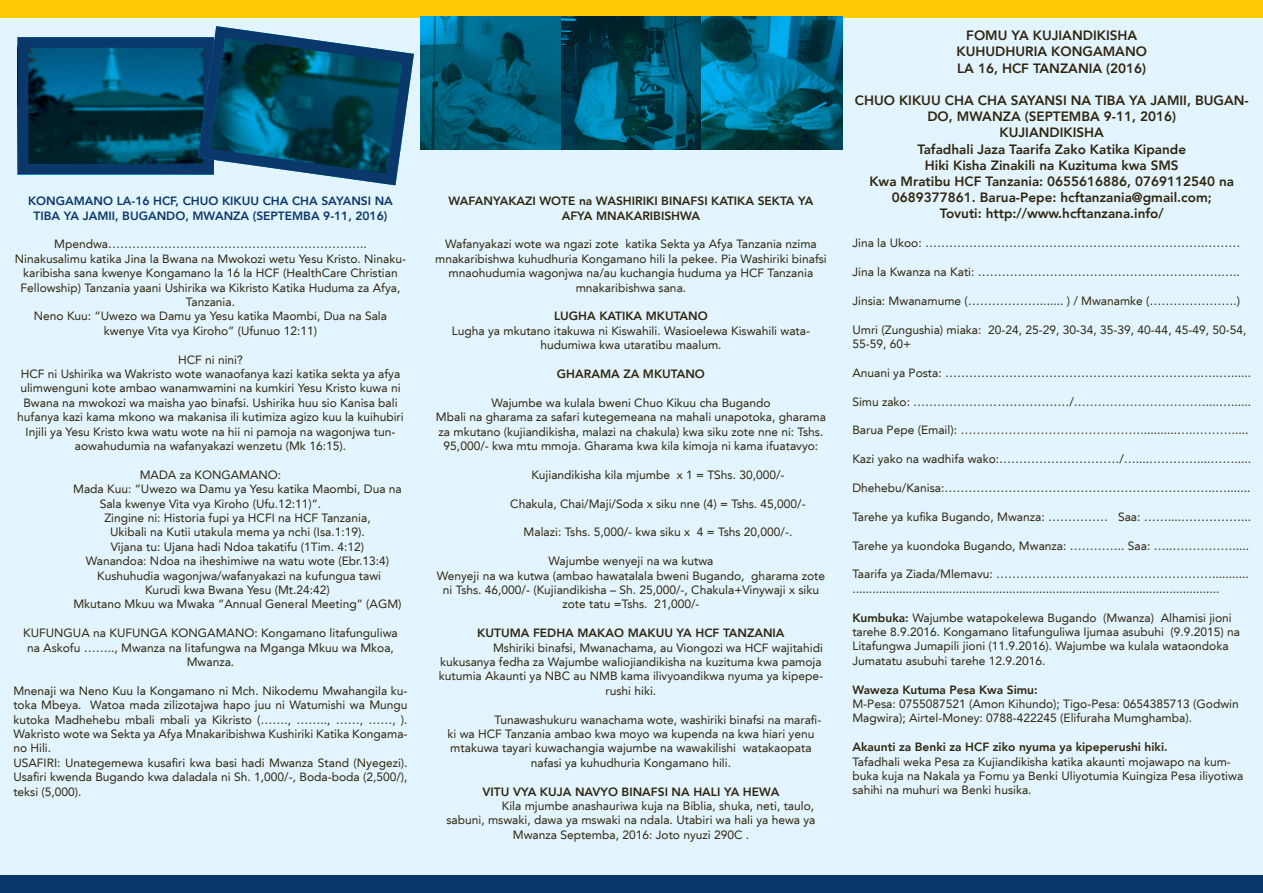
<style>
.page{position:relative;width:1263px;height:893px;background:#fff}
.page>*{position:absolute;margin:0;border:0;box-sizing:border-box;transform-origin:0 0}
.t1{font:800 13.5px/16.2px "Avenir LT";color:#30260f;text-align:center}
.t2{font:12px/14.4px "Avenir LT";color:#30260f;text-align:center}
.t3{font:800 12px/14.4px "Avenir LT";color:#30260f;text-align:center}
.t4{font:800 12px/14.4px "Avenir LT";color:#0a386b;text-align:center}
.s1{font-weight:800}
</style>
<div class="page">
<div style="left:1px;top:0;width:1262px;height:893px;background:#e2f4fd"></div>
<div style="left:1px;top:876px;width:1262px;height:17px;background:#0a386b"></div>
<div style="left:0;top:0;width:1263px;height:17px;background:#ffcb04"></div>
<img style="left:29px;top:48px;width:163px;height:115px">
<div style="left:18px;top:37px;width:196px;height:137px;border:10px solid #0a386b"></div>
<svg style="left:192px;top:16px;width:650px;height:170px"></svg>
<p class="t4" style="left:28px;top:194px;width:366px">KONGAMANO LA-16 HCF, CHUO KIKUU CHA CHA SAYANSI NA<br>TIBA YA JAMII, BUGANDO, MWANZA (SEPTEMBA 9-11, 2016)</p>
<p class="t2" style="left:54px;top:237px;width:314px">Mpendwa………………………………………………………..</p>
<p class="t2" style="left:15px;top:252px;width:393px">Ninakusalimu katika Jina la Bwana na Mwokozi wetu Yesu Kristo. Ninaku&shy;karibisha sana kwenye Kongamano la 16 la HCF (HealthCare Christian Fellowship) Tanzania yaani Ushirika wa Kikristo Katika Huduma za Afya, Tanzania.</p>
<p class="t2" style="left:34px;top:309px;width:355px">Neno Kuu: “Uwezo wa Damu ya Yesu katika Maombi, Dua na Sala kwenye Vita vya Kiroho” (Ufunuo 12:11)</p>
<p class="t2" style="left:178px;top:352px;width:66px">HCF ni nini?</p>
<p class="t2" style="left:17px;top:367px;width:388px">HCF ni Ushirika wa Wakristo wote wanaofanya kazi katika sekta ya afya ulimwenguni kote ambao wanamwamini na kumkiri Yesu Kristo kuwa ni Bwana na mwokozi wa maisha yao binafsi. Ushirika huu sio Kanisa bali hufanya kazi kama mkono wa makanisa ili kutimiza agizo kuu la kuihubiri Injili ya Yesu Kristo kwa watu wote na hii ni pamoja na wagonjwa tun&shy;aowahudumia na wafanyakazi wenzetu (Mk 16:15).</p>
<p class="t2" style="left:140px;top:468px;width:143px">MADA za KONGAMANO:</p>
<p class="t2" style="left:100px;top:482px;width:304px;text-align:left;text-indent:-27px">Mada Kuu: “Uwezo wa Damu ya Yesu katika Maombi, Dua na<br>Sala kwenye Vita vya Kiroho (Ufu.12:11)”.</p>
<p class="t2" style="left:104px;top:511px;width:268px">Zingine ni: Historia fupi ya HCFI na HCF Tanzania,</p>
<p class="t2" style="left:110px;top:525px;width:256px">Ukibali na Kutii utakula mema ya nchi (Isa.1:19).</p>
<p class="t2" style="left:111px;top:540px;width:255px">Vijana tu: Ujana hadi Ndoa takatifu (1Tim. 4:12)</p>
<p class="t2" style="left:86px;top:554px;width:305px">Wanandoa: Ndoa na iheshimiwe na watu wote (Ebr.13:4)</p>
<p class="t2" style="left:97px;top:568px;width:285px">Kushuhudia wagonjwa/wafanyakazi na kufungua tawi</p>
<p class="t2" style="left:145px;top:583px;width:186px">Kurudi kwa Bwana Yesu (Mt.24:42)</p>
<p class="t2" style="left:73px;top:597px;width:330px">Mkutano Mkuu wa Mwaka “Annual General Meeting” (AGM)</p>
<p class="t2" style="left:23px;top:626px;width:376px">KUFUNGUA na KUFUNGA KONGAMANO: Kongamano litafunguliwa na Askofu …….., Mwanza na litafungwa na Mganga Mkuu wa Mkoa,<br>Mwanza.</p>
<p class="t2" style="left:13px;top:684px;width:396px;text-align:justify">Mnenaji wa Neno Kuu la Kongamano ni Mch. Nikodemu Mwahangila ku&shy;toka Mbeya. Watoa mada zilizotajwa hapo juu ni Watumishi wa Mungu kutoka Madhehebu mbali mbali ya Kikristo (……., …….., ……, ……, ).<br>Wakristo wote wa Sekta ya Afya Mnakaribishwa Kushiriki Katika Kongama&shy;no Hili.</p>
<p class="t2" style="left:13px;top:756px;width:396px;text-align:justify">USAFIRI: Unategemewa kusafiri kwa basi hadi Mwanza Stand (Nyegezi).<br>Usafiri kwenda Bugando kwa daladala ni Sh. 1,000/-, Boda-boda (2,500/), teksi (5,000).</p>
<p class="t3" style="left:448px;top:194px;width:366px">WAFANYAKAZI WOTE na WASHIRIKI BINAFSI KATIKA SEKTA YA<br>AFYA MNAKARIBISHWA</p>
<p class="t2" style="left:435px;top:237px;width:393px">Wafanyakazi wote wa ngazi zote katika Sekta ya Afya Tanzania nzima mnakaribishwa kuhudhuria Kongamano hili la pekee. Pia Washiriki binafsi mnaohudumia wagonjwa na/au kuchangia huduma ya HCF Tanzania mnakaribishwa sana.</p>
<p class="t3" style="left:554px;top:309px;width:155px">LUGHA KATIKA MKUTANO</p>
<p class="t2" style="left:452px;top:324px;width:360px">Lugha ya mkutano itakuwa ni Kiswahili. Wasioelewa Kiswahili wata&shy;hudumiwa kwa utaratibu maalum.</p>
<p class="t3" style="left:557px;top:367px;width:149px">GHARAMA ZA MKUTANO</p>
<p class="t2" style="left:491px;top:396px;width:281px">Wajumbe wa kulala bweni Chuo Kikuu cha Bugando</p>
<p class="t2" style="left:436px;top:410px;width:391px">Mbali na gharama za safari kutegemeana na mahali unapotoka, gharama za mkutano (kujiandikisha, malazi na chakula) kwa siku zote nne ni: Tshs.<br>95,000/- kwa mtu mmoja. Gharama kwa kila kimoja ni kama ifuatavyo:</p>
<p class="t2" style="left:531px;top:468px;width:255px">Kujiandikisha kila mjumbe x 1 = TShs. 30,000/-</p>
<p class="t2" style="left:510px;top:496px;width:297px">Chakula, Chai/Maji/Soda x siku nne (4) = Tshs. 45,000/-</p>
<p class="t2" style="left:524px;top:525px;width:270px">Malazi: Tshs. 5,000/- kwa siku x 4 = Tshs 20,000/-.</p>
<p class="t2" style="left:548px;top:554px;width:166px">Wajumbe wenyeji na wa kutwa</p>
<p class="t2" style="left:437px;top:568px;width:390px">Wenyeji na wa kutwa (ambao hawatalala bweni Bugando, gharama zote ni Tshs. 46,000/- (Kujiandikisha – Sh. 25,000/-, Chakula+Vinywaji x siku zote tatu =Tshs. 21,000/-</p>
<p class="t3" style="left:477px;top:626px;width:309px">KUTUMA FEDHA MAKAO MAKUU YA HCF TANZANIA</p>
<p class="t2" style="left:493px;top:640px;width:331px">Mshiriki binafsi, Mwanachama, au Viongozi wa HCF wajitahidi</p>
<p class="t2" style="left:440px;top:655px;width:383px">kukusanya fedha za Wajumbe waliojiandikisha na kuzituma kwa pamoja</p>
<p class="t2" style="left:439px;top:669px;width:386px">kutumia Akaunti ya NBC au NMB kama ilivyoandikwa nyuma ya kipepe-</p>
<p class="t2" style="left:606px;top:684px;width:52px">rushi hiki.</p>
<p class="t2" style="left:494px;top:712px;width:328px">Tunawashukuru wanachama wote, washiriki binafsi na marafi-</p>
<p class="t2" style="left:447px;top:727px;width:368px">ki wa HCF Tanzania ambao kwa moyo wa kupenda na kwa hiari yenu</p>
<p class="t2" style="left:450px;top:741px;width:363px">mtakuwa tayari kuwachangia wajumbe na wawakilishi watakaopata</p>
<p class="t2" style="left:531px;top:756px;width:202px">nafasi ya kuhudhuria Kongamano hili.</p>
<p class="t3" style="left:483px;top:784px;width:298px">VITU VYA KUJA NAVYO BINAFSI NA HALI YA HEWA</p>
<p class="t2" style="left:502px;top:799px;width:314px">Kila mjumbe anashauriwa kuja na Biblia, shuka, neti, taulo,</p>
<p class="t2" style="left:446px;top:813px;width:371px">sabuni, mswaki, dawa ya mswaki na ndala. Utabiri wa hali ya hewa ya</p>
<p class="t2" style="left:513px;top:828px;width:238px">Mwanza Septemba, 2016: Joto nyuzi 290C .</p>
<p class="t1" style="left:966px;top:27px;width:172px">FOMU YA KUJIANDIKISHA</p>
<p class="t1" style="left:956px;top:44px;width:192px">KUHUDHURIA KONGAMANO</p>
<p class="t1" style="left:957px;top:60px;width:190px">LA 16, HCF TANZANIA (2016)</p>
<p class="t1" style="left:855px;top:92px;width:395px">CHUO KIKUU CHA CHA SAYANSI NA TIBA YA JAMII, BUGAN-<br>DO, MWANZA (SEPTEMBA 9-11, 2016)</p>
<p class="t1" style="left:999px;top:125px;width:106px">KUJIANDIKISHA</p>
<p class="t1" style="left:917px;top:141px;width:270px">Tafadhali Jaza Taarifa Zako Katika Kipande</p>
<p class="t1" style="left:925px;top:157px;width:255px">Hiki Kisha Zinakili na Kuzituma kwa SMS</p>
<p class="t1" style="left:869px;top:173px;width:366px">Kwa Mratibu HCF Tanzania: 0655616886, 0769112540 na</p>
<p class="t1" style="left:892px;top:189px;width:321px">0689377861. Barua-Pepe: hcftanzania@gmail.com;</p>
<p class="t1" style="left:940px;top:206px;width:225px">Tovuti: http://www.hcftanzana.info/</p>
<p class="t2" style="left:852px;top:236px;width:390px">Jina la Ukoo: …………………………………………………………….………</p>
<p class="t2" style="left:852px;top:265px;width:389px">Jina la Kwanza na Kati: …………………………………………………….…..</p>
<p class="t2" style="left:852px;top:294px;width:389px">Jinsia: Mwanamume (………………....... ) / Mwanamke (………………….)</p>
<p class="t2" style="left:852px;top:322px;width:395px;text-align:left">Umri (Zungushia) miaka: 20-24, 25-29, 30-34, 35-39, 40-44, 45-49, 50-54,<br>55-59, 60+</p>
<p class="t2" style="left:852px;top:366px;width:400px">Anuani ya Posta: ……………………………………………………….…..…......</p>
<p class="t2" style="left:852px;top:394px;width:400px">Simu zako: …………………………………/……………………………....…......</p>
<p class="t2" style="left:852px;top:423px;width:398px">Barua Pepe (Email): ………………………………………...........…..……….....</p>
<p class="t2" style="left:852px;top:452px;width:400px">Kazi yako na wadhifa wako:…………………………/…....…………....…….....</p>
<p class="t2" style="left:852px;top:481px;width:400px">Dhehebu/Kanisa:…………………………………………………………..….......</p>
<p class="t2" style="left:852px;top:510px;width:400px">Tarehe ya kufika Bugando, Mwanza: …………… Saa: ……....……………...</p>
<p class="t2" style="left:852px;top:538px;width:398px">Tarehe ya kuondoka Bugando, Mwanza: ………….. Saa: …..…………….....</p>
<p class="t2" style="left:852px;top:567px;width:398px;text-align:left">Taarifa ya Ziada/Mlemavu: ………………………………………………........... ..............................................................................................................</p>
<p class="t2" style="left:852px;top:610px;width:389px;text-align:left"><span class="s1">Kumbuka:</span> Wajumbe watapokelewa Bugando (Mwanza) Alhamisi jioni tarehe 8.9.2016. Kongamano litafunguliwa Ijumaa asubuhi (9.9.2015) na Litafungwa Jumapili jioni (11.9.2016). Wajumbe wa kulala wataondoka Jumatatu asubuhi tarehe 12.9.2016.</p>
<p class="t3" style="left:852px;top:682px;width:187px">Waweza Kutuma Pesa Kwa Simu:</p>
<p class="t2" style="left:852px;top:697px;width:388px;text-align:left">M-Pesa: 0755087521 (Amon Kihundo); Tigo-Pesa: 0654385713 (Godwin<br>Magwira); Airtel-Money: 0788-422245 (Elifuraha Mumghamba).</p>
<p class="t3" style="left:852px;top:740px;width:317px">Akaunti za Benki za HCF ziko nyuma ya kipeperushi hiki.</p>
<p class="t2" style="left:852px;top:754px;width:392px;text-align:left">Tafadhali weka Pesa za Kujiandikisha katika akaunti mojawapo na kum&shy;buka kuja na Nakala ya Fomu ya Benki Uliyotumia Kuingiza Pesa iliyotiwa sahihi na muhuri wa Benki husika.</p>
</div>
